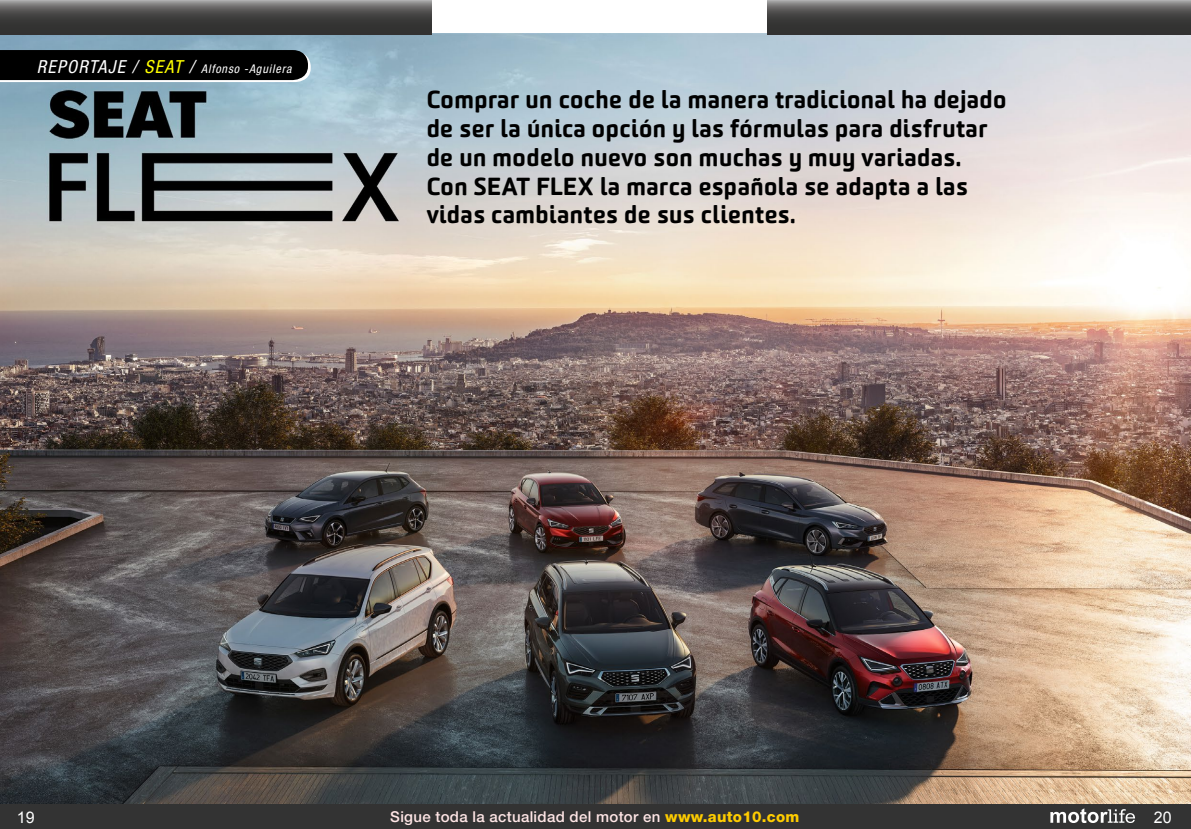
<style>
.page{position:relative;width:1191px;height:829px;background:#fff}
.page>*{position:absolute;margin:0;border:0;box-sizing:border-box;transform-origin:0 0}
.Normal__Web{font:900 24px/28.8px "Sommet Rounded";letter-spacing:.02em;color:#000}
.t1{font:16px "Arial";color:#fff}
.Texto_Gen{font:500 15px "Helvetica Neue LT Std";letter-spacing:.02em;color:#ffe6e6}
.t2{font:italic condensed 12px "Helvetica Neue LT Std";letter-spacing:.075em;color:#fff}
.s1{font-size:18px}
.s2{font-size:18px;color:#ff0}
.s3{font-weight:800;color:#fecc00}
</style>
<div class="page">
<img style="left:0;top:34px;width:1191px;height:770px">
<div style="left:0;top:804px;width:1191px;height:24px;background:#333"></div>
<svg style="left:1050px;top:808px;width:85px;height:14px"></svg>
<svg style="left:0;top:0;width:431px;height:35px;background:#4f4e4d"></svg>
<svg style="left:768px;top:0;width:423px;height:35px;background:#4f4e4d"></svg>
<svg style="left:0;top:50px;width:311px;height:32px;background:#131313"></svg>
<p class="t2" style="left:37px;top:62px;width:256px"><span class="s1">REPORTAJE /</span> <span class="s2">SEAT</span> <span class="s1">/</span> Alfonso -Aguilera</p>
<p class="Normal__Web" style="left:427px;top:85px;width:581px">Comprar un coche de la manera tradicional ha dejado de ser la única opción y las fórmulas para disfrutar de un modelo nuevo son muchas y muy variadas.<br>Con SEAT FLEX la marca española se adapta a las vidas cambiantes de sus clientes.</p>
<p class="t1" style="left:17px;top:806px;width:19px">19</p>
<p class="Texto_Gen" style="left:390px;top:807px;width:411px">Sigue toda la actualidad del motor en <span class="s3">www.auto10.com</span></p>
<p class="t1" style="left:1153px;top:806px;width:19px">20</p>
</div>
